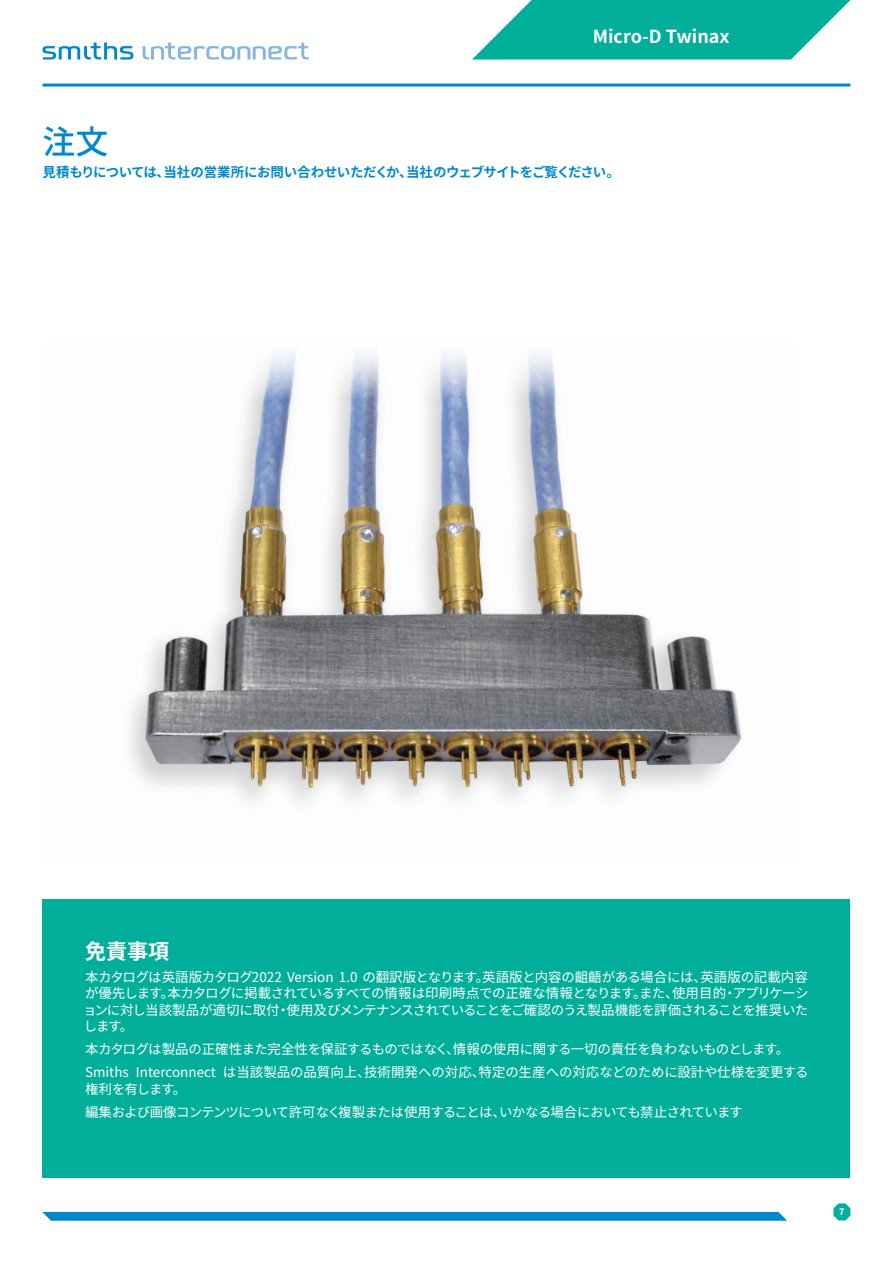
<style>
.page{position:relative;width:893px;height:1263px;background:#fff}
.page>*{position:absolute;margin:0;border:0;box-sizing:border-box;transform-origin:0 0}
.t1{font:500 33px "Noto Sans CJK";color:#0088ce}
.t2{font:700 21px "Noto Sans CJK";color:#fff}
.t3{font:700 18px "Noto Sans CJK";color:#fff}
.t4{font:13.5px/16.5px "Noto Sans CJK";letter-spacing:-.03em;color:#fff;text-align:justify}
.t5{font:13.5px/23px "Noto Sans CJK";letter-spacing:-.01em;color:#fff}
.t6{font:13.5px/23px "Noto Sans CJK";letter-spacing:-.055em;color:#fff}
.t7{font:700 13.5px "Noto Sans CJK";letter-spacing:-.045em;color:#0088ce}
.t8{font:700 9px "Noto Sans CJK";color:#fff}
</style>
<div class="page">
<hr style="left:43px;top:84px;width:807px;height:3px;background:#0088ce">
<img style="left:129px;top:353px;width:613px;height:450px">
<svg style="left:833px;top:1203px;width:17px;height:17px"></svg>
<div style="left:43px;top:1212px;width:744px;height:8px;background:#0088ce"></div>
<svg style="left:43px;top:43px;width:90px;height:17px"></svg>
<svg style="left:143px;top:43px;width:166px;height:17px"></svg>
<svg style="left:472px;top:0;width:379px;height:60px"></svg>
<div style="left:43px;top:900px;width:807px;height:278px;background:#00ae9a"></div>
<h3 class="t3" style="left:593px;top:26px;width:138px">Micro-D Twinax</h3>
<h1 class="t1" style="left:43px;top:123px;width:67px">注文</h1>
<p class="t7" style="left:43px;top:164px;width:579px">見積もりについては、当社の営業所にお問い合わせいただくか、当社のウェブサイトをご覧ください。</p>
<h2 class="t2" style="left:85px;top:939px;width:85px">免責事項</h2>
<p class="t4" style="left:83px;top:969px;width:727px">本カタログは英語版カタログ2022 Version 1.0 の翻訳版となります。英語版と内容の齟齬がある場合には、英語版の記載内容が優先します。本カタログに掲載されているすべての情報は印刷時点での正確な情報となります。また、使用目的・アプリケーションに対し当該製品が適切に取付・使用及びメンテナンスされていることをご確認のうえ製品機能を評価されることを推奨いたします。</p>
<p class="t5" style="left:85px;top:1038px;width:725px">本カタログは製品の正確性また完全性を保証するものではなく、情報の使用に関する一切の責任を負わないものとします。<br>Smiths Interconnect は当該製品の品質向上、技術開発への対応、特定の生産への対応などのために設計や仕様を変更する</p>
<p class="t6" style="left:85px;top:1077px;width:659px">権利を有します。<br>編集および画像コンテンツについて許可なく複製または使用することは、いかなる場合においても禁止されています</p>
<p class="t8" style="left:839px;top:1207px;width:7px">7</p>
</div>
